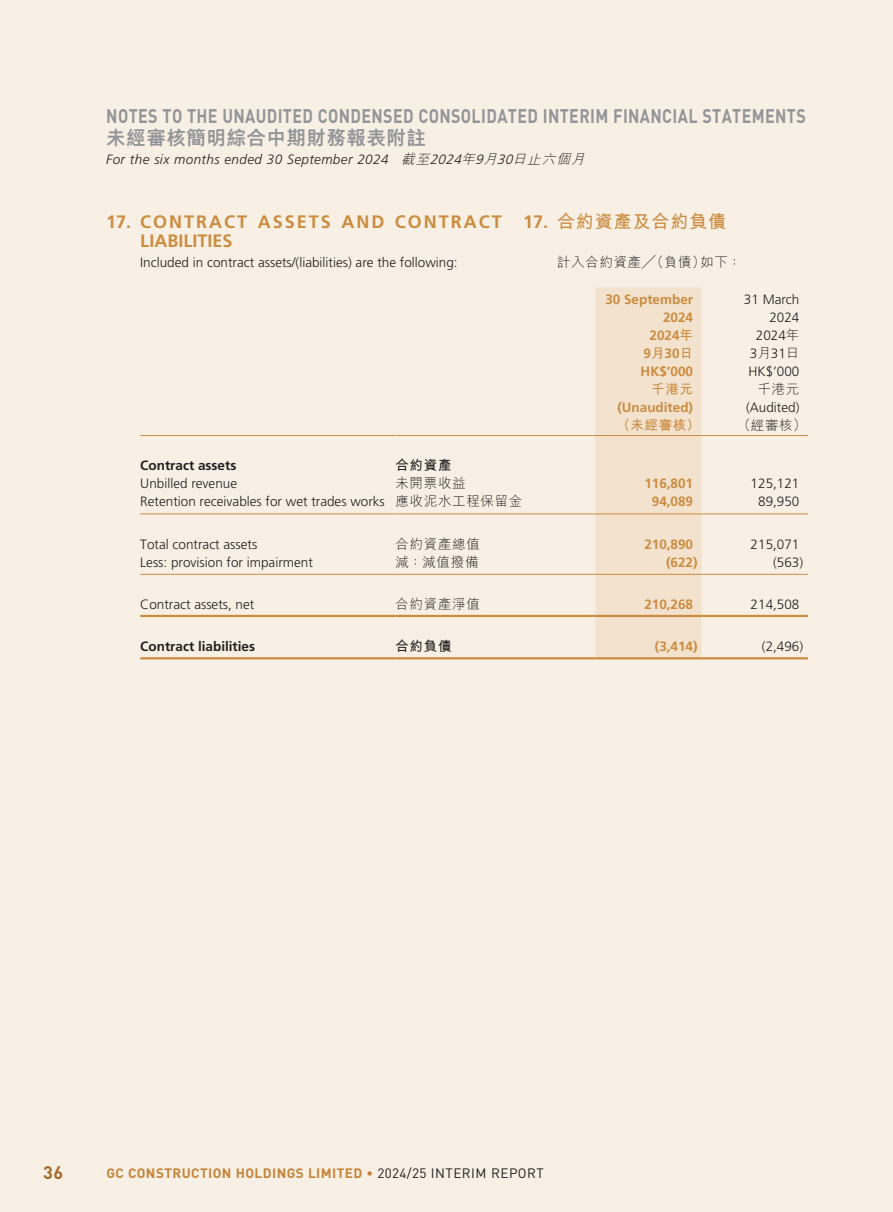
<style>
.page{position:relative;width:893px;height:1212px;background:#f9f0e5}
.page>*{position:absolute;margin:0;border:0;box-sizing:border-box;transform-origin:0 0}
.t1{font:700 19.5px "DIN Pro";letter-spacing:.025em;color:#939598;scale:.82 1}
.t2{font:800 19.5px "M Hei HK";letter-spacing:.025em;color:#939598}
.t3{font:700 18px/19.5px "Frutiger LT Std";letter-spacing:.11em;color:#cb8c3f}
.t4{font:700 18px "M Hei HK";letter-spacing:.05em;color:#cb8c3f}
.t5{font:700 18px "DIN Pro";color:#a97433}
.t6{font:300 13.5px "Frutiger LT Std";color:#231f20}
.t7{font:700 13.5px "Frutiger LT Std";color:#cb8c3f}
.t8{font:italic 300 13.5px "Frutiger LT Std";letter-spacing:.03em;color:#231f20}
.t9{font:700 13.5px "DIN Pro";letter-spacing:.035em;color:#cb8c3f}
.t10{font:300 13.5px "M Hei HK";letter-spacing:.05em;color:#231f20}
.t11{font:700 13.5px "Frutiger LT Std";color:#231f20}
.t12{font:700 13.5px "M Hei HK";letter-spacing:.05em;color:#cb8c3f}
.t13{font:700 13.5px "M Hei HK";letter-spacing:.05em;color:#231f20}
.s1{font-family:"M Hei HK"}
.s2{font-style:inherit}
.s3{font-family:"Frutiger LT Std"}
.s4{font-weight:400;color:#231f20}
</style>
<div class="page">
<div style="left:595px;top:287px;width:107px;height:370px;background:#f3e2ce"></div>
<hr style="left:140px;top:435px;width:255px;height:1px;background:#cb8c3f">
<hr style="left:395px;top:435px;width:200px;height:1px;background:#cb8c3f">
<hr style="left:595px;top:435px;width:107px;height:1px;background:#cb8c3f">
<hr style="left:702px;top:435px;width:106px;height:1px;background:#cb8c3f">
<hr style="left:140px;top:513px;width:255px;height:1px;background:#cb8c3f">
<hr style="left:395px;top:513px;width:200px;height:1px;background:#cb8c3f">
<hr style="left:595px;top:513px;width:107px;height:1px;background:#cb8c3f">
<hr style="left:702px;top:513px;width:106px;height:1px;background:#cb8c3f">
<hr style="left:140px;top:574px;width:255px;height:1px;background:#cb8c3f">
<hr style="left:395px;top:574px;width:200px;height:1px;background:#cb8c3f">
<hr style="left:595px;top:574px;width:107px;height:1px;background:#cb8c3f">
<hr style="left:702px;top:574px;width:106px;height:1px;background:#cb8c3f">
<hr style="left:140px;top:615px;width:255px;height:2px;background:#cb8c3f">
<hr style="left:395px;top:615px;width:200px;height:2px;background:#cb8c3f">
<hr style="left:595px;top:615px;width:107px;height:2px;background:#cb8c3f">
<hr style="left:702px;top:615px;width:106px;height:2px;background:#cb8c3f">
<hr style="left:140px;top:657px;width:255px;height:2px;background:#cb8c3f">
<hr style="left:395px;top:657px;width:200px;height:2px;background:#cb8c3f">
<hr style="left:595px;top:657px;width:107px;height:2px;background:#cb8c3f">
<hr style="left:702px;top:657px;width:106px;height:2px;background:#cb8c3f">
<h1 class="t1" style="left:106px;top:103px;width:855px">NOTES TO THE UNAUDITED CONDENSED CONSOLIDATED INTERIM FINANCIAL STATEMENTS</h1>
<h1 class="t2" style="left:106px;top:128px;width:321px">未經審核簡明綜合中期財務報表附註</h1>
<p class="t8" style="left:106px;top:152px;width:484px">For the six months ended 30 September 2024 <span class="s1">截至</span><span class="s2">2024</span><span class="s1">年</span><span class="s2">9</span><span class="s1">月</span><span class="s2">30</span><span class="s1">日止六個月</span></p>
<h2 class="t3" style="left:140px;top:212px;width:363px;text-indent:-34px">17. CONTRACT ASSETS AND CONTRACT<br>LIABILITIES</h2>
<p class="t6" style="left:140px;top:255px;width:319px">Included in contract assets/(liabilities) are the following:</p>
<h2 class="t4" style="left:523px;top:208px;width:205px"><span class="s3">17.</span> 合約資產及合約負債</h2>
<p class="t10" style="left:557px;top:253px;width:186px">計入合約資產╱（負債）如下：</p>
<p class="t7" style="left:605px;top:291px;width:89px">30 September</p>
<p class="t6" style="left:744px;top:291px;width:57px">31 March</p>
<p class="t7" style="left:663px;top:309px;width:32px">2024</p>
<p class="t6" style="left:769px;top:309px;width:32px">2024</p>
<p class="t7" style="left:650px;top:327px;width:45px">2024<span class="s1">年</span></p>
<p class="t6" style="left:756px;top:327px;width:45px">2024<span class="s1">年</span></p>
<p class="t7" style="left:644px;top:345px;width:51px">9<span class="s1">月</span>30<span class="s1">日</span></p>
<p class="t6" style="left:750px;top:345px;width:51px">3<span class="s1">月</span>31<span class="s1">日</span></p>
<p class="t7" style="left:641px;top:363px;width:54px">HK$’000</p>
<p class="t6" style="left:748px;top:363px;width:53px">HK$’000</p>
<p class="t12" style="left:651px;top:379px;width:43px">千港元</p>
<p class="t10" style="left:758px;top:379px;width:43px">千港元</p>
<p class="t7" style="left:617px;top:399px;width:77px">(Unaudited)</p>
<p class="t6" style="left:746px;top:399px;width:55px">(Audited)</p>
<p class="t12" style="left:617px;top:415px;width:85px">（未經審核）</p>
<p class="t10" style="left:737px;top:415px;width:70px">（經審核）</p>
<p class="t11" style="left:140px;top:458px;width:97px">Contract assets</p>
<p class="t13" style="left:395px;top:455px;width:58px">合約資產</p>
<p class="t6" style="left:140px;top:476px;width:98px">Unbilled revenue</p>
<p class="t10" style="left:395px;top:474px;width:72px">未開票收益</p>
<p class="t7" style="left:644px;top:476px;width:50px">116,801</p>
<p class="t6" style="left:751px;top:476px;width:50px">125,121</p>
<p class="t6" style="left:140px;top:494px;width:384px">Retention receivables for wet trades works <span class="s1">應收泥水工程保留金</span></p>
<p class="t7" style="left:652px;top:494px;width:43px">94,089</p>
<p class="t6" style="left:758px;top:494px;width:43px">89,950</p>
<p class="t6" style="left:140px;top:536px;width:118px">Total contract assets</p>
<p class="t10" style="left:395px;top:534px;width:86px">合約資產總值</p>
<p class="t7" style="left:644px;top:536px;width:50px">210,890</p>
<p class="t6" style="left:751px;top:536px;width:50px">215,071</p>
<p class="t6" style="left:140px;top:554px;width:174px">Less: provision for impairment</p>
<p class="t10" style="left:395px;top:552px;width:85px">減：減值撥備</p>
<p class="t7" style="left:666px;top:554px;width:33px">(622)</p>
<p class="t6" style="left:773px;top:554px;width:32px">(563)</p>
<p class="t6" style="left:140px;top:597px;width:116px">Contract assets, net</p>
<p class="t10" style="left:395px;top:594px;width:86px">合約資產淨值</p>
<p class="t7" style="left:644px;top:596px;width:50px">210,268</p>
<p class="t6" style="left:751px;top:597px;width:50px">214,508</p>
<p class="t11" style="left:140px;top:639px;width:116px">Contract liabilities</p>
<p class="t13" style="left:395px;top:637px;width:58px">合約負債</p>
<p class="t7" style="left:655px;top:639px;width:44px">(3,414)</p>
<p class="t6" style="left:762px;top:639px;width:43px">(2,496)</p>
<h2 class="t5" style="left:43px;top:1160px;width:21px">36</h2>
<p class="t9" style="left:106px;top:1163px;width:439px">GC CONSTRUCTION HOLDINGS LIMITED • <span class="s4">2024/25 INTERIM REPORT</span></p>
</div>
